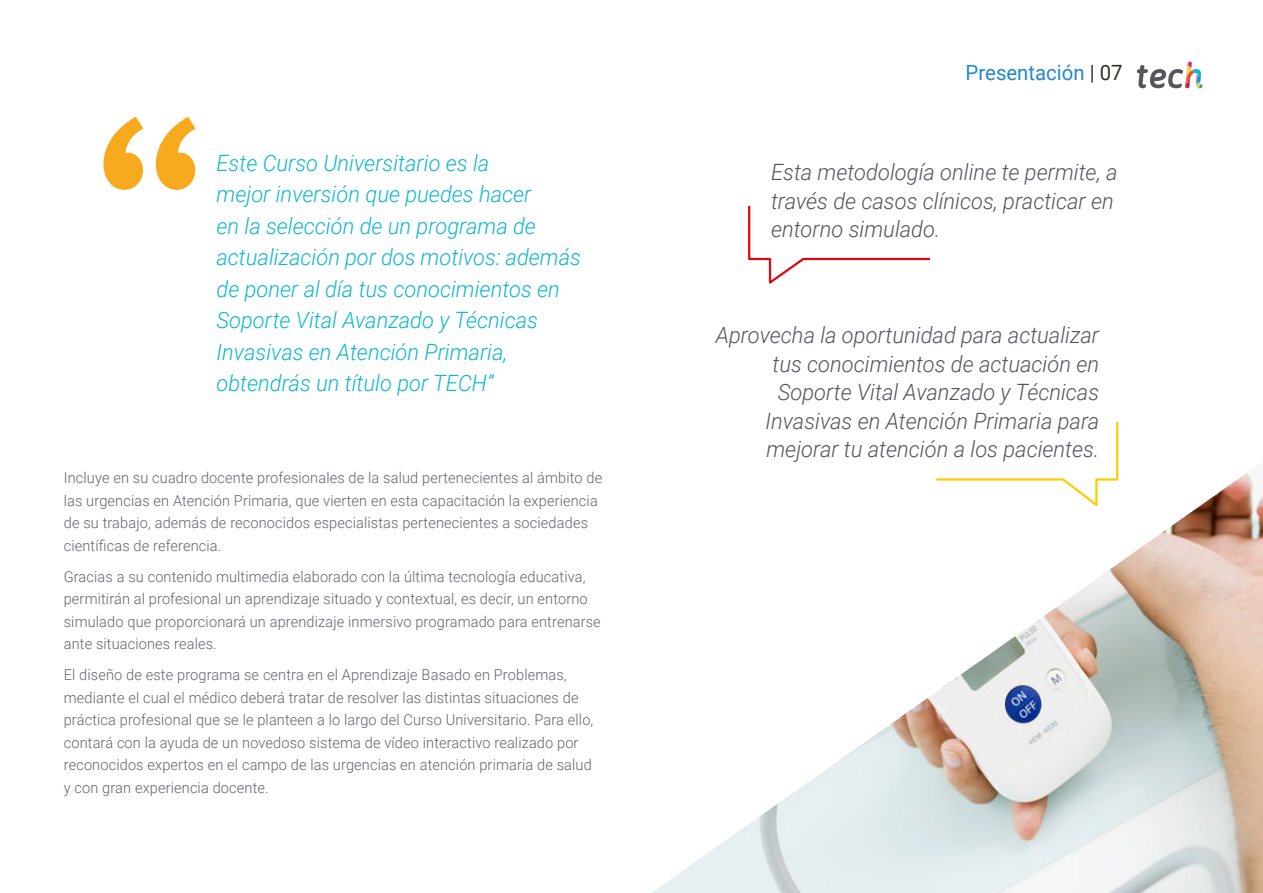
<style>
.page{position:relative;width:1263px;height:893px;background:#fff}
.page>*{position:absolute;margin:0;border:0;box-sizing:border-box;transform-origin:0 0}
.t1{font:italic 300 22.5px/28.5px "Roboto";color:#52555b;text-align:right}
.t2{font:italic 300 22.5px/31.5px "Roboto";color:#0fb6cf}
.t3{font:21px "Roboto";color:#2488c9}
.t4{font:300 15px/22.5px "Roboto";letter-spacing:.01em;color:#61646a}
.s1{color:#312e20}
</style>
<div class="page">
<svg style="left:103px;top:117px;width:93px;height:73px"></svg>
<svg style="left:1116px;top:422px;width:3px;height:39px"></svg>
<img style="left:652px;top:461px;width:611px;height:432px">
<svg style="left:748px;top:206px;width:183px;height:78px"></svg>
<svg style="left:1137px;top:62px;width:65px;height:27px"></svg>
<p class="t2" style="left:216px;top:146px;width:366px">Este Curso Universitario es la<br>mejor inversión que puedes hacer<br>en la selección de un programa de actualización por dos motivos: además de poner al día tus conocimientos en Soporte Vital Avanzado y Técnicas Invasivas en Atención Primaria, obtendrás un título por TECH”</p>
<p class="t4" style="left:64px;top:466px;width:540px">Incluye en su cuadro docente profesionales de la salud pertenecientes al ámbito de las urgencias en Atención Primaria, que vierten en esta capacitación la experiencia de su trabajo, además de reconocidos especialistas pertenecientes a sociedades científicas de referencia.</p>
<p class="t4" style="left:64px;top:565px;width:538px">Gracias a su contenido multimedia elaborado con la última tecnología educativa, permitirán al profesional un aprendizaje situado y contextual, es decir, un entorno simulado que proporcionará un aprendizaje inmersivo programado para entrenarse ante situaciones reales.</p>
<p class="t4" style="left:64px;top:663px;width:531px">El diseño de este programa se centra en el Aprendizaje Basado en Problemas, mediante el cual el médico deberá tratar de resolver las distintas situaciones de práctica profesional que se le planteen a lo largo del Curso Universitario. Para ello, contará con la ayuda de un novedoso sistema de vídeo interactivo realizado por reconocidos expertos en el campo de las urgencias en atención primaria de salud y con gran experiencia docente.</p>
<h2 class="t3" style="left:966px;top:57px;width:159px">Presentación <span class="s1">| 07</span></h2>
<h1 class="t1" style="left:771px;top:157px;width:348px;text-align:left">Esta metodología online te permite, a través de casos clínicos, practicar en entorno simulado.</h1>
<h1 class="t1" style="left:716px;top:320px;width:385px">Aprovecha la oportunidad para actualizar tus conocimientos de actuación en Soporte Vital Avanzado y Técnicas Invasivas en Atención Primaria para mejorar tu atención a los pacientes.</h1>
</div>
